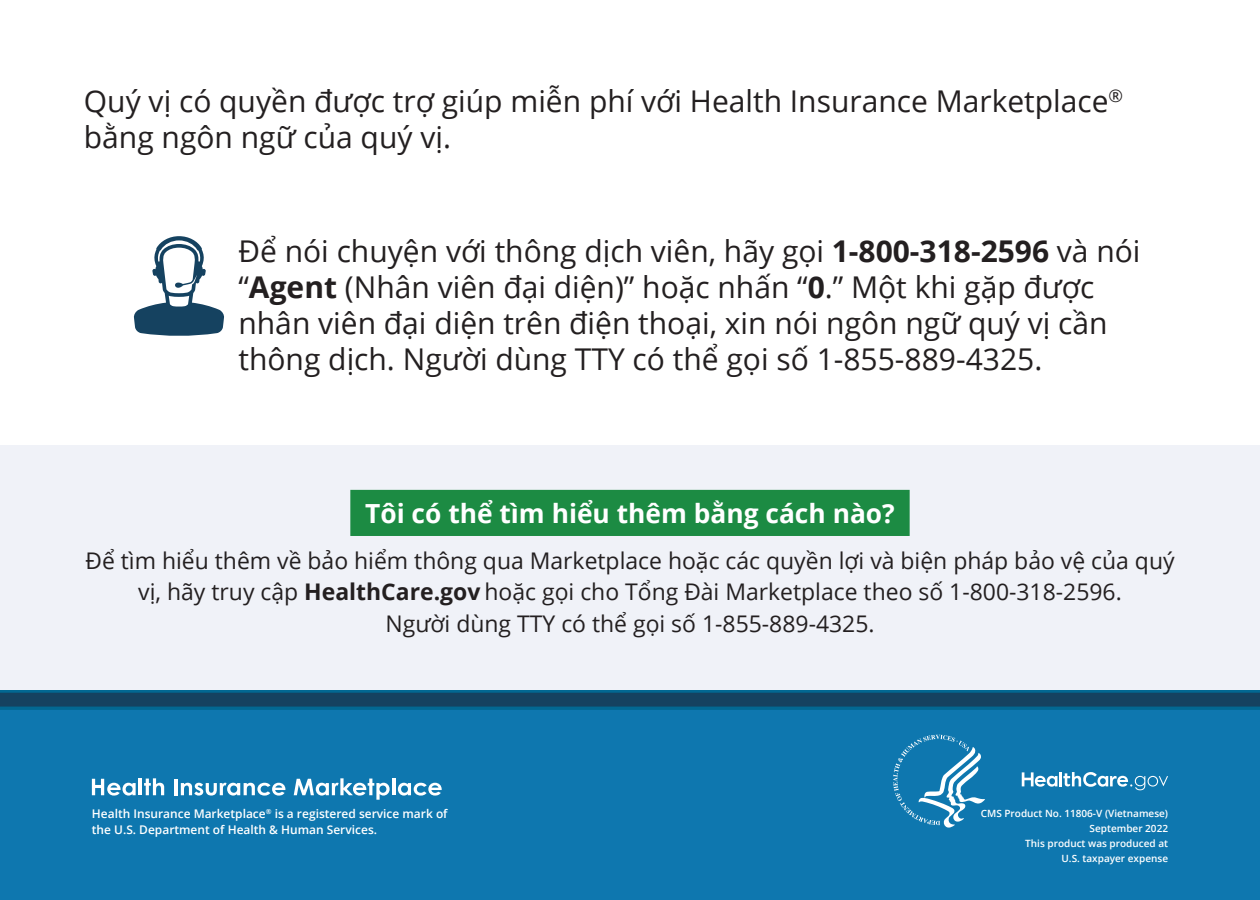
<style>
.page{position:relative;width:1260px;height:900px;background:#fff}
.page>*{position:absolute;margin:0;border:0;box-sizing:border-box;transform-origin:0 0}
.text{font:30px/36px "Open Sans";color:#231f20}
.CALL_OUT_-_Title{font:700 26.25px "Open Sans";color:#fff}
.CALL_OUT_-_text{font:23px/31.2px "Open Sans";color:#231f20;text-align:center}
.Taxpayer_Expense{font:600 12px/16px "Open Sans";color:#fff}
.Taxpayer_Expense-2{font:600 10px "Open Sans";color:#fff}
.s1{font-weight:700}
</style>
<div class="page">
<svg style="left:134px;top:236px;width:90px;height:100px"></svg>
<div style="left:0;top:704px;width:1260px;height:196px;background:#0e77af"></div>
<svg style="left:0;top:689px;width:1260px;height:21px;background:#195575"></svg>
<div style="left:0;top:445px;width:1260px;height:244px;background:#f0f2f8"></div>
<div style="left:350px;top:490px;width:560px;height:46px;background:#1c8b43"></div>
<svg style="left:1022px;top:772px;width:35px;height:15px"></svg>
<hr style="left:1059px;top:772px;width:3px;height:14px;background:#fff">
<svg style="left:1063px;top:772px;width:105px;height:18px"></svg>
<svg style="left:893px;top:735px;width:92px;height:93px"></svg>
<svg style="left:92px;top:779px;width:44px;height:17px"></svg>
<hr style="left:139px;top:778px;width:3px;height:17px;background:#fff">
<svg style="left:144px;top:778px;width:20px;height:17px"></svg>
<hr style="left:174px;top:779px;width:3px;height:16px;background:#fff">
<svg style="left:181px;top:783px;width:104px;height:13px"></svg>
<svg style="left:294px;top:778px;width:96px;height:22px"></svg>
<hr style="left:392px;top:778px;width:3px;height:17px;background:#fff">
<svg style="left:398px;top:783px;width:44px;height:13px"></svg>
<p class="text" style="left:84px;top:82px;width:1041px">Quý vị có quyền được trợ giúp miễn phí với Health Insurance Marketplace<sup>® </sup>bằng ngôn ngữ của quý vị.</p>
<p class="text" style="left:238px;top:232px;width:904px">Để nói chuyện với thông dịch viên, hãy gọi <span class="s1">1-800-318-2596</span> và nói “<span class="s1">Agent</span> (Nhân viên đại diện)” hoặc nhấn “<span class="s1">0</span>.” Một khi gặp được nhân viên đại diện trên điện thoại, xin nói ngôn ngữ quý vị cần thông dịch. Người dùng TTY có thể gọi số 1-855-889-4325.</p>
<h2 class="CALL_OUT_-_Title" style="left:365px;top:495px;width:531px">Tôi có thể tìm hiểu thêm bằng cách nào?</h2>
<p class="CALL_OUT_-_text" style="left:85px;top:545px;width:1091px">Để tìm hiểu thêm về bảo hiểm thông qua Marketplace hoặc các quyền lợi và biện pháp bảo vệ của quý vị, hãy truy cập <span class="s1">HealthCare.gov</span> hoặc gọi cho Tổng Đài Marketplace theo số 1-800-318-2596.<br>Người dùng TTY có thể gọi số 1-855-889-4325.</p>
<p class="Taxpayer_Expense" style="left:92px;top:805px;width:357px">Health Insurance Marketplace<sup>®</sup> is a registered service mark of the U.S. Department of Health &amp; Human Services.</p>
<p class="Taxpayer_Expense-2" style="left:981px;top:806px;width:189px">CMS Product No. 11806-V (Vietnamese)</p>
<p class="Taxpayer_Expense-2" style="left:1090px;top:821px;width:80px">September 2022</p>
<p class="Taxpayer_Expense-2" style="left:1025px;top:836px;width:144px">This product was produced at</p>
<p class="Taxpayer_Expense-2" style="left:1062px;top:851px;width:108px">U.S. taxpayer expense</p>
</div>
